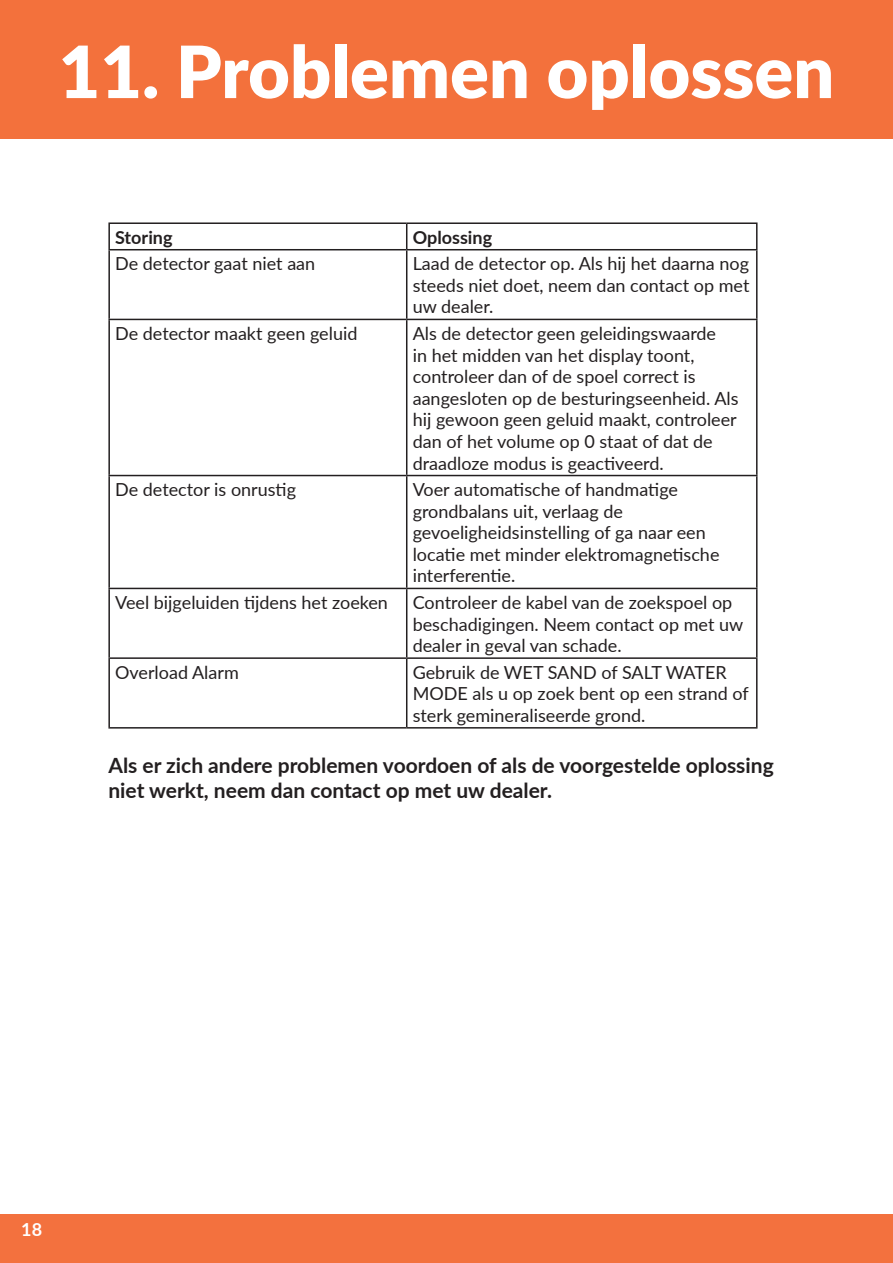
<style>
.page{position:relative;width:893px;height:1263px;background:#fff}
.page>*{position:absolute;margin:0;border:0;box-sizing:border-box;transform-origin:0 0}
.t1{font:900 72px "Lato";color:#fff}
.t2{font:700 21px/25.2px "Lato";color:#231f20}
.t3{font:18px/21.6px "Lato";color:#231f20}
.t4{font:700 18px "Lato";color:#231f20}
.t5{font:700 18px "Lato";color:#fff}
</style>
<div class="page">
<div style="left:1px;top:1215px;width:892px;height:48px;background:#f3713e"></div>
<hr style="left:108px;top:222px;width:299px;height:2px;background:#231f20">
<hr style="left:108px;top:224px;width:2px;height:25px;background:#231f20">
<hr style="left:407px;top:222px;width:350px;height:2px;background:#231f20">
<svg style="left:406px;top:224px;width:1px;height:25px"></svg>
<svg style="left:756px;top:224px;width:1px;height:25px"></svg>
<hr style="left:108px;top:249px;width:299px;height:1px;background:#231f20">
<hr style="left:108px;top:250px;width:2px;height:69px;background:#231f20">
<hr style="left:407px;top:249px;width:350px;height:1px;background:#231f20">
<hr style="left:406px;top:250px;width:1px;height:69px;background:#231f20">
<hr style="left:756px;top:250px;width:1px;height:69px;background:#231f20">
<hr style="left:108px;top:319px;width:299px;height:1px;background:#231f20">
<hr style="left:108px;top:320px;width:2px;height:155px;background:#231f20">
<hr style="left:407px;top:319px;width:350px;height:1px;background:#231f20">
<hr style="left:406px;top:320px;width:1px;height:155px;background:#231f20">
<hr style="left:756px;top:320px;width:1px;height:155px;background:#231f20">
<hr style="left:108px;top:475px;width:299px;height:1px;background:#231f20">
<hr style="left:108px;top:476px;width:2px;height:112px;background:#231f20">
<hr style="left:407px;top:475px;width:350px;height:1px;background:#231f20">
<hr style="left:406px;top:476px;width:1px;height:112px;background:#231f20">
<hr style="left:756px;top:476px;width:1px;height:112px;background:#231f20">
<hr style="left:108px;top:588px;width:299px;height:1px;background:#231f20">
<hr style="left:108px;top:589px;width:2px;height:68px;background:#231f20">
<hr style="left:407px;top:588px;width:350px;height:1px;background:#231f20">
<hr style="left:406px;top:589px;width:1px;height:68px;background:#231f20">
<hr style="left:756px;top:589px;width:1px;height:68px;background:#231f20">
<hr style="left:108px;top:657px;width:299px;height:2px;background:#231f20">
<hr style="left:108px;top:659px;width:2px;height:68px;background:#231f20">
<hr style="left:407px;top:657px;width:350px;height:2px;background:#231f20">
<hr style="left:406px;top:659px;width:1px;height:68px;background:#231f20">
<hr style="left:756px;top:659px;width:1px;height:68px;background:#231f20">
<hr style="left:108px;top:727px;width:299px;height:1px;background:#231f20">
<hr style="left:407px;top:727px;width:350px;height:1px;background:#231f20">
<div style="left:0;top:0;width:893px;height:138px;background:#f3713c"></div>
<p class="t1" style="left:59px;top:18px;width:777px">11. Problemen oplossen</p>
<p class="t4" style="left:115px;top:224px;width:59px">Storing</p>
<p class="t4" style="left:413px;top:224px;width:81px">Oplossing</p>
<p class="t3" style="left:115px;top:252px;width:202px">De detector gaat niet aan</p>
<p class="t3" style="left:413px;top:252px;width:338px;text-align:justify">Laad de detector op. Als hij het daarna nog steeds niet doet, neem dan contact op met uw dealer.</p>
<p class="t3" style="left:115px;top:322px;width:244px">De detector maakt geen geluid</p>
<p class="t3" style="left:413px;top:322px;width:327px">Als de detector geen geleidingswaarde<br>in het midden van het display toont, controleer dan of de spoel correct is aangesloten op de besturingseenheid. Als hij gewoon geen geluid maakt, controleer dan of het volume op 0 staat of dat de draadloze modus is geactiveerd.</p>
<p class="t3" style="left:115px;top:478px;width:182px">De detector is onrustig</p>
<p class="t3" style="left:413px;top:478px;width:308px">Voer automatische of handmatige grondbalans uit, verlaag de gevoeligheidsinstelling of ga naar een locatie met minder elektromagnetische interferentie.</p>
<p class="t3" style="left:115px;top:591px;width:274px">Veel bijgeluiden tijdens het zoeken</p>
<p class="t3" style="left:413px;top:591px;width:332px">Controleer de kabel van de zoekspoel op beschadigingen. Neem contact op met uw dealer in geval van schade.</p>
<p class="t3" style="left:115px;top:660px;width:125px">Overload Alarm</p>
<p class="t3" style="left:413px;top:660px;width:338px">Gebruik de WET SAND of SALT WATER<br>MODE als u op zoek bent op een strand of sterk gemineraliseerde grond.</p>
<p class="t2" style="left:108px;top:752px;width:667px">Als er zich andere problemen voordoen of als de voorgestelde oplossing niet werkt, neem dan contact op met uw dealer.</p>
<p class="t5" style="left:21px;top:1216px;width:22px">18</p>
</div>
